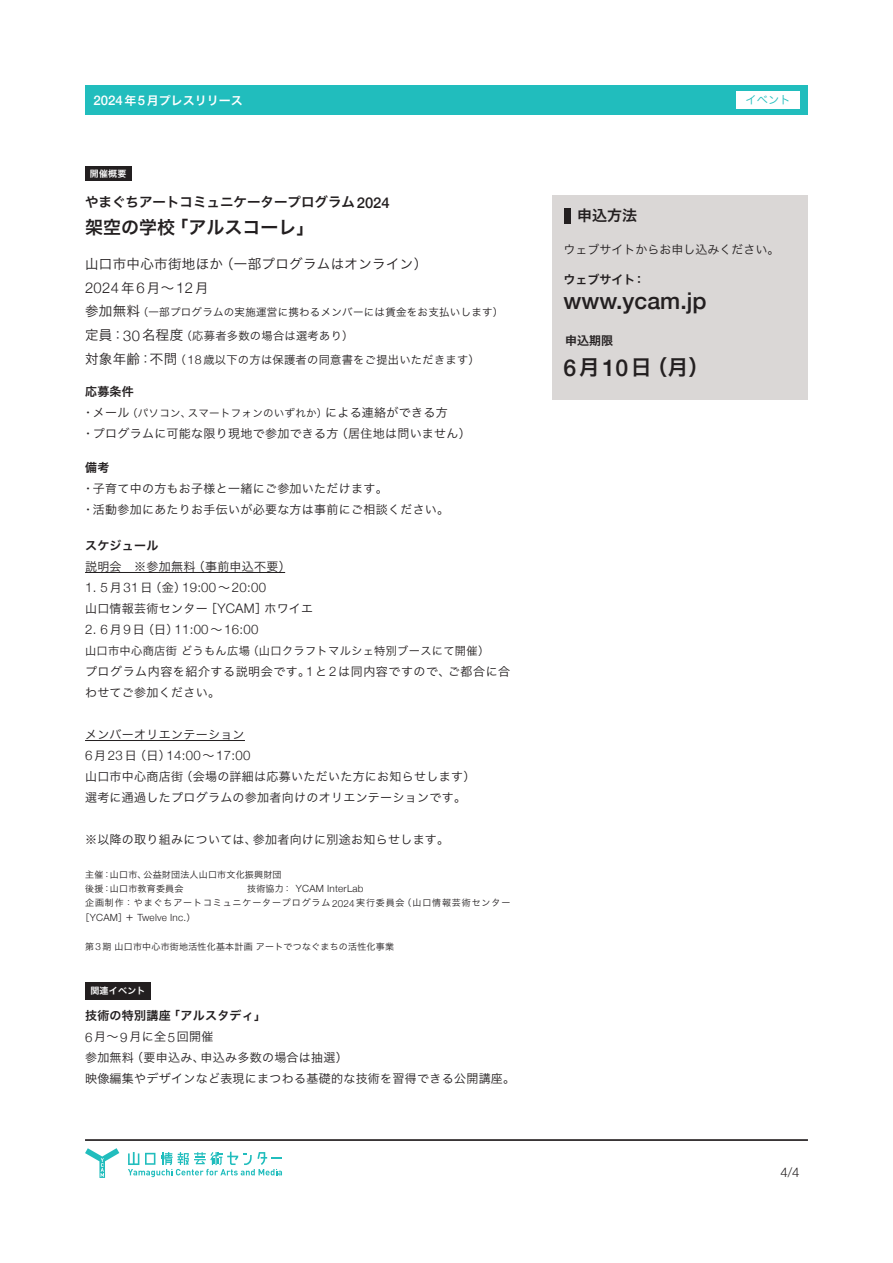
<style>
.page{position:relative;width:893px;height:1263px;background:#fff}
.page>*{position:absolute;margin:0;border:0;box-sizing:border-box;transform-origin:0 0}
.t1{font:500 23.1px "Helvetica Neue";color:#231f20}
.t2{font:21px "Hira Kaku Pro W6";color:#231f20}
.t3{font:18px "Hira Kaku Pro W6";color:#231f20}
.t4{font:15px "Hira Kaku Pro W6";color:#231f20}
.t5{font:300 14.85px "Helvetica Neue";letter-spacing:.025em;color:#231f20}
.t6{font:13.5px "Hira Kaku Pro W3";letter-spacing:.025em;color:#231f20}
.t7{font:13.5px "Hira Kaku Pro W6";color:#231f20}
.t8{font:300 13.2px "Helvetica Neue";letter-spacing:.025em;color:#231f20}
.t9{font:12px/21px "Hira Kaku Pro W3";letter-spacing:.025em;color:#231f20}
.t10{font:12px/21px "Hira Kaku Pro W3";letter-spacing:.045em;color:#231f20}
.t11{font:12px "Hira Kaku Pro W6";letter-spacing:.025em;color:#231f20}
.t12{font:12px "Hira Kaku Pro W3";color:#231f20}
.t13{font:12px "Hira Kaku Pro W6";color:#fff}
.t14{font:11.25px/23.7px "Hira Kaku Pro W3";letter-spacing:.025em;color:#231f20}
.t15{font:11.25px "Hira Kaku Pro W3";color:#21bdbd}
.t16{font:10.5px "Hira Kaku Pro W3";letter-spacing:.025em;color:#231f20}
.t17{font:300 9.9px "Helvetica Neue";letter-spacing:.025em;color:#231f20}
.t18{font:9px/14.4px "Hira Kaku Pro W3";letter-spacing:.025em;color:#231f20}
.t19{font:9px "Hira Kaku Pro W3";letter-spacing:.095em;color:#231f20}
.t20{font:9px "Hira Kaku Pro W6";letter-spacing:.025em;color:#fff}
.s1{font-family:"Helvetica Neue";font-weight:500;font-size:13.2px}
.s2{font-family:"Helvetica Neue";font-weight:500;font-size:14.85px}
.s3{font-family:"Hira Kaku Pro W3";font-weight:400;font-size:13.5px}
.s4{font-size:13.5px}
.s5{font-family:"Helvetica Neue";font-weight:300;font-size:14.85px}
.s6{font-family:"Helvetica Neue";font-weight:300;font-size:12.3px}
.s7{font-size:12px}
.s8{font-family:"Hira Kaku Pro W3";font-weight:400;font-size:12px}
.s9{font-family:"Helvetica Neue";font-weight:300;font-size:13.2px}
.s10{font-family:"Hira Kaku Pro W3";font-weight:400;font-size:9px}
.s11{font-family:"Helvetica Neue";font-weight:300;font-size:9.9px}
.s12{font-family:"Helvetica Neue";font-weight:500;font-size:23.1px}
</style>
<div class="page">
<svg style="left:85px;top:1148px;width:34px;height:30px"></svg>
<svg style="left:128px;top:1152px;width:154px;height:25px"></svg>
<div style="left:85px;top:85px;width:723px;height:30px;background:#21bdbd"></div>
<hr style="left:85px;top:1139px;width:723px;height:1px;background:#231f20">
<hr style="left:85px;top:1140px;width:723px;height:1px;background:#231f20">
<div style="left:85px;top:166px;width:46px;height:15px;background:#231f20"></div>
<hr style="left:85px;top:572px;width:200px;height:1px;background:#231f20">
<hr style="left:85px;top:740px;width:160px;height:1px;background:#231f20">
<div style="left:736px;top:91px;width:64px;height:17px;background:#fff"></div>
<div style="left:553px;top:196px;width:255px;height:204px;background:#dad7d6"></div>
<div style="left:564px;top:208px;width:7px;height:15px;background:#231f20"></div>
<div style="left:85px;top:982px;width:66px;height:17px;background:#231f20"></div>
<p class="t13" style="left:94px;top:89px;width:151px"><span class="s1">2024</span>年<span class="s1">5</span>月プレスリリース</p>
<p class="t20" style="left:90px;top:165px;width:38px">開催概要</p>
<p class="t7" style="left:85px;top:190px;width:306px">やまぐちアートコミュニケータープログラム<span class="s2">2024</span></p>
<h3 class="t3" style="left:85px;top:211px;width:231px">架空の学校「アルスコーレ」</h3>
<p class="t6" style="left:85px;top:252px;width:344px">山口市中心市街地ほか（一部プログラムはオンライン）</p>
<p class="t5" style="left:85px;top:276px;width:125px">2024<span class="s3">年</span>6<span class="s3">月～</span>12<span class="s3">月</span></p>
<p class="t16" style="left:85px;top:303px;width:420px"><span class="s4">参加無料</span>（一部プログラムの実施運営に携わるメンバーには賃金をお支払いします）</p>
<p class="t14" style="left:85px;top:323px;width:396px"><span class="s4">定員：</span><span class="s5">30</span><span class="s4">名程度</span>（応募者多数の場合は選考あり）<br><span class="s4">対象年齢：不問</span>（<span class="s6">18</span>歳以下の方は保護者の同意書をご提出いただきます）</p>
<p class="t11" style="left:85px;top:381px;width:50px">応募条件</p>
<p class="t16" style="left:82px;top:404px;width:367px"><span class="s7">・メール</span>（パソコン、スマートフォンのいずれか）<span class="s7">による連絡ができる方</span></p>
<p class="t9" style="left:82px;top:422px;width:390px">・プログラムに可能な限り現地で参加できる方（居住地は問いません）</p>
<p class="t11" style="left:85px;top:456px;width:26px">備考</p>
<p class="t9" style="left:82px;top:477px;width:369px">・子育て中の方もお子様と一緒にご参加いただけます。<br>・活動参加にあたりお手伝いが必要な方は事前にご相談ください。</p>
<p class="t11" style="left:85px;top:534px;width:75px">スケジュール</p>
<p class="t9" style="left:85px;top:555px;width:207px">説明会　※参加無料（事前申込不要）</p>
<p class="t8" style="left:85px;top:577px;width:183px">1. 5<span class="s8">月</span>31<span class="s8">日（金）</span>19:00<span class="s8">～</span>20:00</p>
<p class="t9" style="left:85px;top:597px;width:230px">山口情報芸術センター［<span class="s9">YCAM</span>］ホワイエ</p>
<p class="t8" style="left:85px;top:619px;width:175px">2. 6<span class="s8">月</span>9<span class="s8">日（日）</span>11:00<span class="s8">～</span>16:00</p>
<p class="t14" style="left:85px;top:638px;width:406px">山口市中心商店街どうもん広場（山口クラフトマルシェ特別ブースにて開催）</p>
<p class="t10" style="left:85px;top:660px;width:427px">プログラム内容を紹介する説明会です。<span class="s9">1</span>と<span class="s9">2</span>は同内容ですので、ご都合に合わせてご参加ください。</p>
<p class="t9" style="left:85px;top:723px;width:161px">メンバーオリエンテーション</p>
<p class="t8" style="left:85px;top:745px;width:167px">6<span class="s8">月</span>23<span class="s8">日（日）</span>14:00<span class="s8">～</span>17:00</p>
<p class="t9" style="left:85px;top:765px;width:392px">山口市中心商店街（会場の詳細は応募いただいた方にお知らせします）選考に通過したプログラムの参加者向けのオリエンテーションです。</p>
<p class="t9" style="left:85px;top:828px;width:366px">※以降の取り組みについては、参加者向けに別途お知らせします。</p>
<p class="t18" style="left:85px;top:866px;width:198px">主催：山口市、公益財団法人山口市文化振興財団後援：山口市教育委員会</p>
<p class="t17" style="left:247px;top:881px;width:118px"><span class="s10">技術協力：</span> YCAM InterLab</p>
<p class="t19" style="left:85px;top:895px;width:427px">企画制作：やまぐちアートコミュニケータープログラム<span class="s11">2024</span>実行委員会（山口情報芸術センター</p>
<p class="t17" style="left:81px;top:909px;width:116px"><span class="s10">［</span>YCAM<span class="s10">］＋</span> Twelve Inc.<span class="s10">）</span></p>
<p class="t18" style="left:85px;top:938px;width:310px">第<span class="s11">3</span>期山口市中心市街地活性化基本計画アートでつなぐまちの活性化事業</p>
<p class="t20" style="left:90px;top:983px;width:57px">関連イベント</p>
<p class="t11" style="left:85px;top:1005px;width:183px">技術の特別講座「アルスタディ」</p>
<p class="t9" style="left:85px;top:1025px;width:432px"><span class="s9">6</span>月～<span class="s9">9</span>月に全<span class="s9">5</span>回開催<br>参加無料（要申込み、申込み多数の場合は抽選）<br>映像編集やデザインなど表現にまつわる基礎的な技術を習得できる公開講座。</p>
<p class="t15" style="left:746px;top:90px;width:47px">イベント</p>
<p class="t4" style="left:577px;top:202px;width:61px">申込方法</p>
<p class="t12" style="left:563px;top:239px;width:217px">ウェブサイトからお申し込みください。</p>
<p class="t11" style="left:563px;top:268px;width:83px">ウェブサイト：</p>
<h1 class="t1" style="left:563px;top:282px;width:145px">www.ycam.jp</h1>
<p class="t11" style="left:565px;top:330px;width:49px">申込期限</p>
<h2 class="t2" style="left:563px;top:349px;width:148px"><span class="s12">6</span>月<span class="s12">10</span>日（月）</h2>
<p class="t8" style="left:780px;top:1161px;width:21px">4/4</p>
</div>
